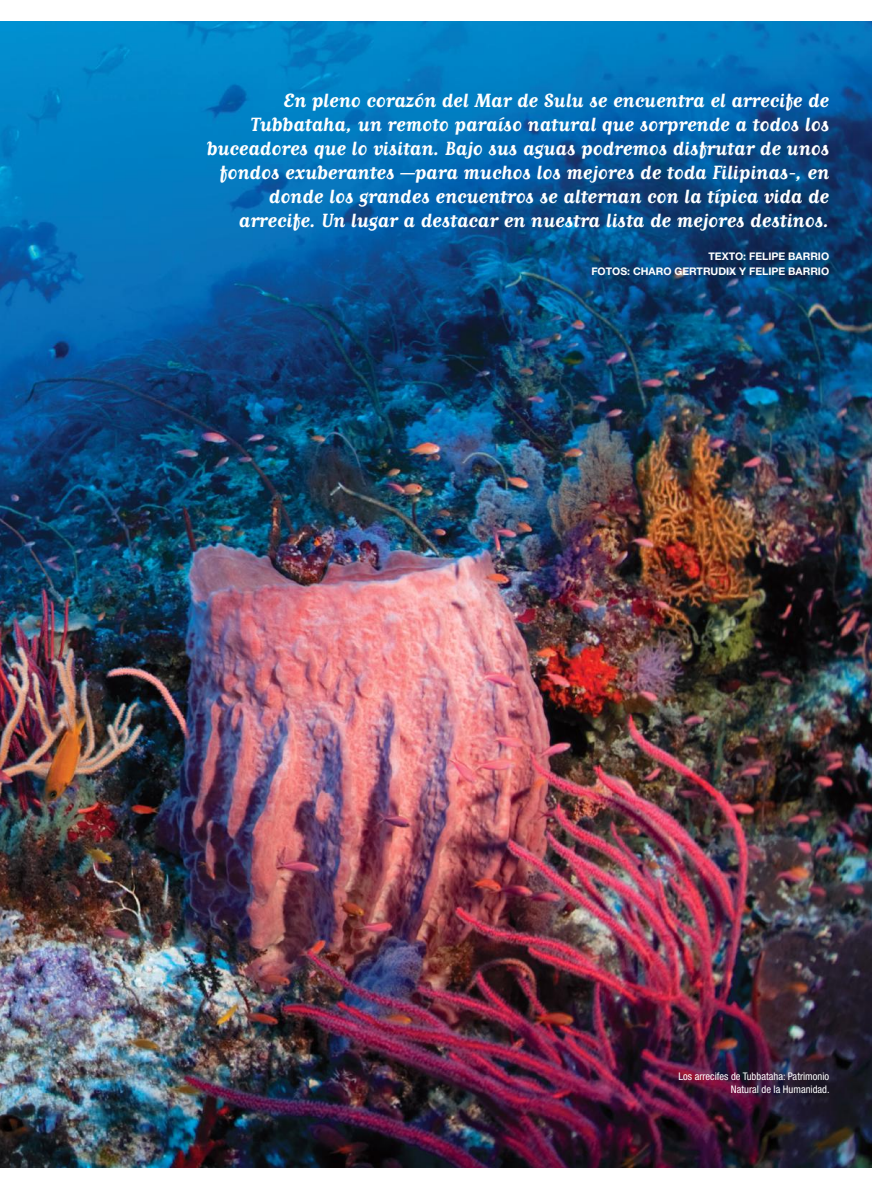
<style>
.page{position:relative;width:893px;height:1191px;background:#fff}
.page>*{position:absolute;margin:0;border:0;box-sizing:border-box;transform-origin:0 0}
.t1{font:700 22.5px/24px "Matrix Script";color:#fff;text-align:right}
.t2{font:condensed 10.5px/13.5px "Helvetica Neue";color:#fff;text-align:right}
.t3{font:700 10.5px/15px "Helvetica Neue";color:#fff;text-align:right}
</style>
<div class="page">
<img style="left:0;top:21px;width:872px;height:1146px">
<p class="t1" style="left:207px;top:88px;width:624px">En pleno corazón del Mar de Sulu se encuentra el arrecife de Tubbataha, un remoto paraíso natural que sorprende a todos los buceadores que lo visitan. Bajo sus aguas podremos disfrutar de unos fondos exuberantes –para muchos los mejores de toda Filipinas-, en donde los grandes encuentros se alternan con la típica vida de arrecife. Un lugar a destacar en nuestra lista de mejores destinos.</p>
<p class="t3" style="left:591px;top:249px;width:239px">TEXTO: FELIPE BARRIO<br>FOTOS: CHARO GERTRUDIX Y FELIPE BARRIO</p>
<p class="t2" style="left:679px;top:1069px;width:152px">Los arrecifes de Tubbataha: Patrimonio<br>Natural de la Humanidad.</p>
</div>
